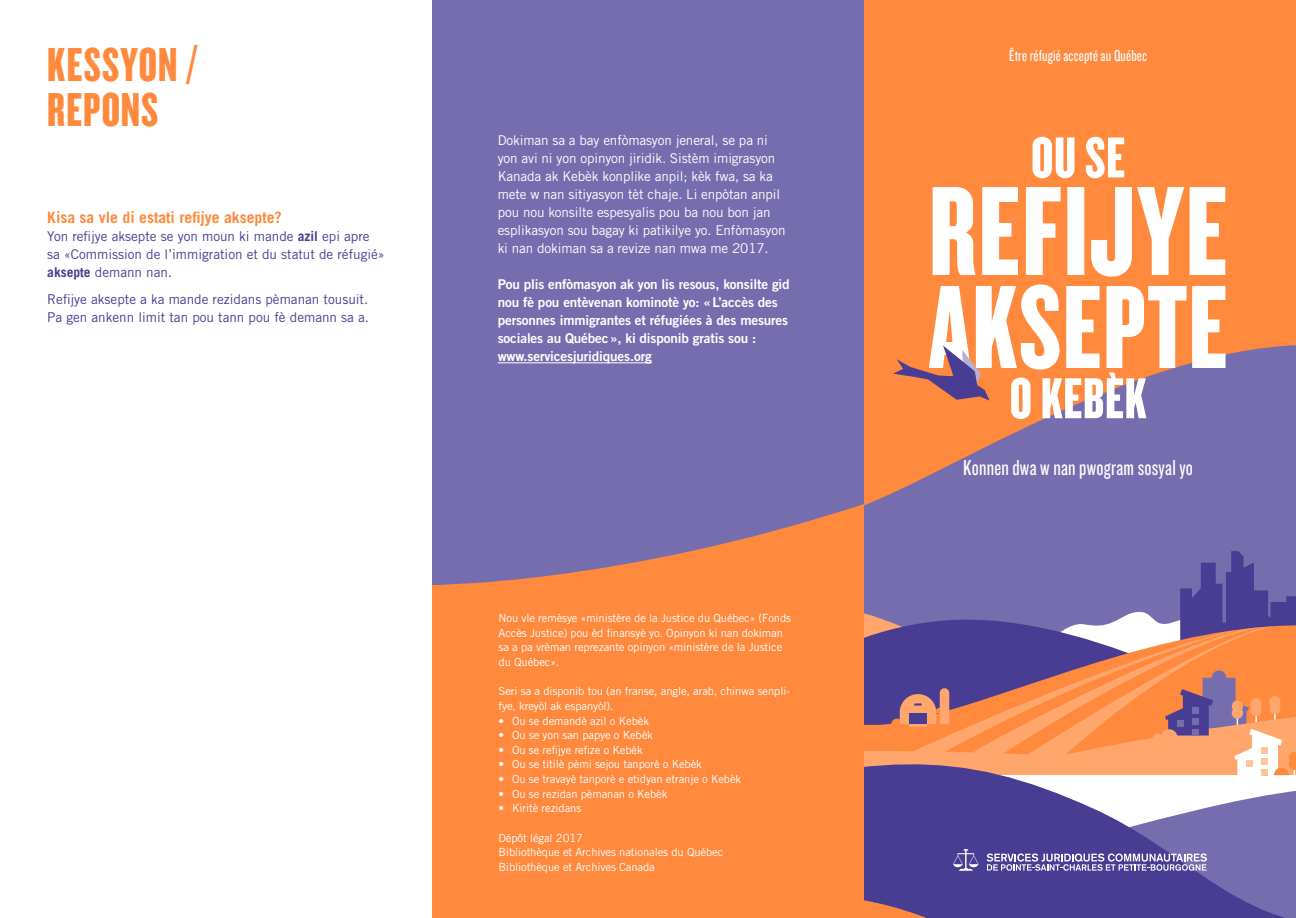
<style>
.page{position:relative;width:1296px;height:918px;background:#fff}
.page>*{position:absolute;margin:0;border:0;box-sizing:border-box;transform-origin:0 0}
.Text{font:49.5px/45px "Knockout SAQ68 Full Featherwt";letter-spacing:.02em;color:#ff893d}
.Text-2{font:22.5px "Knockout SAQ28 Junior Featherwt";letter-spacing:.01em;color:#fff}
.Text-3{font:16.5px "Knockout SAQ28 Junior Featherwt";letter-spacing:.01em;color:#fff}
.Question{font:700 15.75px "Trade Gothic";color:#ff893d}
.Text-4{font:13.5px/18px "Trade Gothic";letter-spacing:-.01em;color:#fff}
.Text-5{font:13.5px/18px "Trade Gothic";color:#483d93}
.Text-6{font:13.5px/18px "Trade Gothic Bold Two";letter-spacing:-.01em;color:#fff}
.t1{font:11.25px/14.7px "Trade Gothic";letter-spacing:-.01em;color:#fff}
.s1{font-weight:700}
</style>
<div class="page">
<div style="left:432px;top:0;width:461px;height:918px;background:#766dae"></div>
<svg style="left:432px;top:504px;width:432px;height:414px;background:#ee854a"></svg>
<div style="left:864px;top:0;width:432px;height:918px;background:#ff893d"></div>
<svg style="left:864px;top:345px;width:432px;height:206px;fill:#766dae"></svg>
<svg style="left:864px;top:551px;width:432px;height:195px"></svg>
<svg style="left:864px;top:746px;width:432px;height:172px;background:#9a80a4"></svg>
<svg style="left:933px;top:187px;width:292px;height:90px"></svg>
<svg style="left:1033px;top:137px;width:91px;height:41px"></svg>
<hr style="left:498px;top:362px;width:154px;height:1px;background:#fff">
<svg style="left:893px;top:284px;width:333px;height:135px"></svg>
<svg style="left:864px;top:847px;width:343px;height:71px;background:#594c98"></svg>
<p class="Text" style="left:47px;top:43px;width:152px">KESSYON /<br>REPONS</p>
<p class="Question" style="left:47px;top:207px;width:236px">Kisa sa vle di estati refijye aksepte?</p>
<p class="Text-5" style="left:47px;top:227px;width:339px">Yon refijye aksepte se yon moun ki mande <span class="s1">azil</span> epi apre sa «Commission de l’immigration et du statut de réfugié» <span class="s1">aksepte</span> demann nan.</p>
<p class="Text-5" style="left:47px;top:290px;width:323px">Refijye aksepte a ka mande rezidans pèmanan tousuit.<br>Pa gen ankenn limit tan pou tann pou fè demann sa a.</p>
<p class="Text-4" style="left:498px;top:132px;width:289px">Dokiman sa a bay enfòmasyon jeneral, se pa ni yon avi ni yon opinyon jiridik. Sistèm imigrasyon Kanada ak Kebèk konplike anpil; kèk fwa, sa ka mete w nan sitiyasyon tèt chaje. Li enpòtan anpil pou nou konsilte espesyalis pou ba nou bon jan esplikasyon sou bagay ki patikilye yo. Enfòmasyon ki nan dokiman sa a revize nan mwa me 2017.</p>
<p class="Text-6" style="left:498px;top:275px;width:294px">Pou plis enfòmasyon ak yon lis resous, konsilte gid nou fè pou entèvenan kominotè yo: «L’accès des personnes immigrantes et réfugiées à des mesures sociales au Québec», ki disponib gratis sou : www.servicesjuridiques.org</p>
<p class="t1" style="left:499px;top:611px;width:294px">Nou vle remèsye «ministère de la Justice du Québec» (Fonds Accès Justice) pou èd finansyè yo. Opinyon ki nan dokiman sa a pa vrèman reprezante opinyon «ministère de la Justice du Québec».</p>
<p class="t1" style="left:499px;top:684px;width:293px">Seri sa a disponib tou (an franse, angle, arab, chinwa senpli&shy;fye, kreyòl ak espanyòl).</p>
<p class="t1" style="left:499px;top:713px;width:152px">• Ou se demandè azil o Kebèk</p>
<p class="t1" style="left:499px;top:728px;width:156px">• Ou se yon san papye o Kebèk</p>
<p class="t1" style="left:499px;top:742px;width:146px">• Ou se refijye refize o Kebèk</p>
<p class="t1" style="left:499px;top:757px;width:205px">• Ou se titilè pèmi sejou tanporè o Kebèk</p>
<p class="t1" style="left:499px;top:772px;width:244px">• Ou se travayè tanporè e etidyan etranje o Kebèk</p>
<p class="t1" style="left:499px;top:786px;width:170px">• Ou se rezidan pèmanan o Kebèk</p>
<p class="t1" style="left:499px;top:801px;width:84px">• Kiritè rezidans</p>
<p class="t1" style="left:499px;top:830px;width:86px">Dépôt légal 2017</p>
<p class="t1" style="left:499px;top:845px;width:226px">Bibliothèque et Archives nationales du Québec</p>
<p class="t1" style="left:499px;top:859px;width:158px">Bibliothèque et Archives Canada</p>
<p class="Text-3" style="left:1009px;top:47px;width:139px">Être réfugié accepté au Québec</p>
<p class="Text-2" style="left:963px;top:457px;width:231px">Konnen dwa w nan pwogram sosyal yo</p>
</div>
